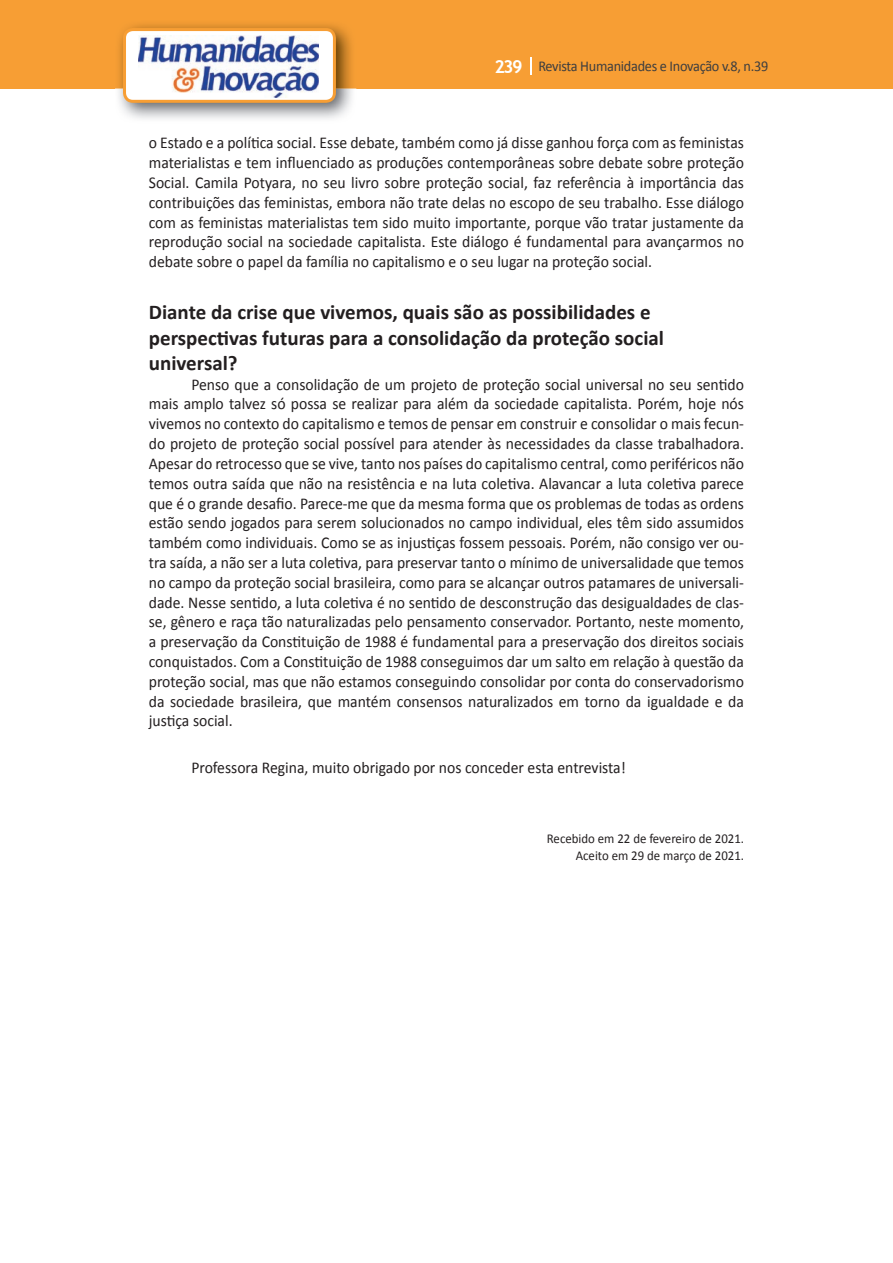
<style>
.page{position:relative;width:893px;height:1263px;background:#fff}
.page>*{position:absolute;margin:0;border:0;box-sizing:border-box;transform-origin:0 0}
.t1{font:700 21px/25.2px "Calibri";color:#231f20}
.t2{font:16.5px/19.8px "Calibri";color:#231f20;text-align:justify;scale:.95 1}
.t3{font:15px "Calibri";letter-spacing:-.02em;color:#3e3e3f;scale:.95 1}
.t4{font:13.5px/16.2px "Calibri";color:#231f20;text-align:right;scale:.95 1}
.s1{font-family:"Trebuchet MS";font-weight:700;font-size:18px;color:#fff}
</style>
<div class="page">
<div style="left:0;top:0;width:893px;height:88px;background:#f79e34"></div>
<svg style="left:530px;top:57px;width:2px;height:18px"></svg>
<img style="left:115px;top:24px;width:241px;height:95px">
<svg style="left:123px;top:28px;width:213px;height:75px"></svg>
<p class="t3" style="left:495px;top:57px;width:290px"><span class="s1">239</span> Revista Humanidades e Inovação v.8, n.39</p>
<p class="t2" style="left:149px;top:133px;width:628px">o Estado e a política social. Esse debate, também como já disse ganhou força com as feministas materialistas e tem influenciado as produções contemporâneas sobre debate sobre proteção Social. Camila Potyara, no seu livro sobre proteção social, faz referência à importância das contribuições das feministas, embora não trate delas no escopo de seu trabalho. Esse diálogo com as feministas materialistas tem sido muito importante, porque vão tratar justamente da reprodução social na sociedade capitalista. Este diálogo é fundamental para avançarmos no debate sobre o papel da família no capitalismo e o seu lugar na proteção social.</p>
<p class="t1" style="left:149px;top:300px;width:517px">Diante da crise que vivemos, quais são as possibilidades e perspectivas futuras para a consolidação da proteção social universal?</p>
<p class="t2" style="left:149px;top:374px;width:628px;text-indent:43px">Penso que a consolidação de um projeto de proteção social universal no seu sentido mais amplo talvez só possa se realizar para além da sociedade capitalista. Porém, hoje nós vivemos no contexto do capitalismo e temos de pensar em construir e consolidar o mais fecun&shy;do projeto de proteção social possível para atender às necessidades da classe trabalhadora.<br>Apesar do retrocesso que se vive, tanto nos países do capitalismo central, como periféricos não temos outra saída que não na resistência e na luta coletiva. Alavancar a luta coletiva parece que é o grande desafio. Parece-me que da mesma forma que os problemas de todas as ordens estão sendo jogados para serem solucionados no campo individual, eles têm sido assumidos também como individuais. Como se as injustiças fossem pessoais. Porém, não consigo ver ou&shy;tra saída, a não ser a luta coletiva, para preservar tanto o mínimo de universalidade que temos no campo da proteção social brasileira, como para se alcançar outros patamares de universali&shy;dade. Nesse sentido, a luta coletiva é no sentido de desconstrução das desigualdades de clas&shy;se, gênero e raça tão naturalizadas pelo pensamento conservador. Portanto, neste momento, a preservação da Constituição de 1988 é fundamental para a preservação dos direitos sociais conquistados. Com a Constituição de 1988 conseguimos dar um salto em relação à questão da proteção social, mas que não estamos conseguindo consolidar por conta do conservadorismo da sociedade brasileira, que mantém consensos naturalizados em torno da igualdade e da justiça social.</p>
<p class="t2" style="left:191px;top:758px;width:459px">Professora Regina, muito obrigado por nos conceder esta entrevista!</p>
<p class="t4" style="left:547px;top:831px;width:209px">Recebido em 22 de fevereiro de 2021.<br>Aceito em 29 de março de 2021.</p>
</div>
